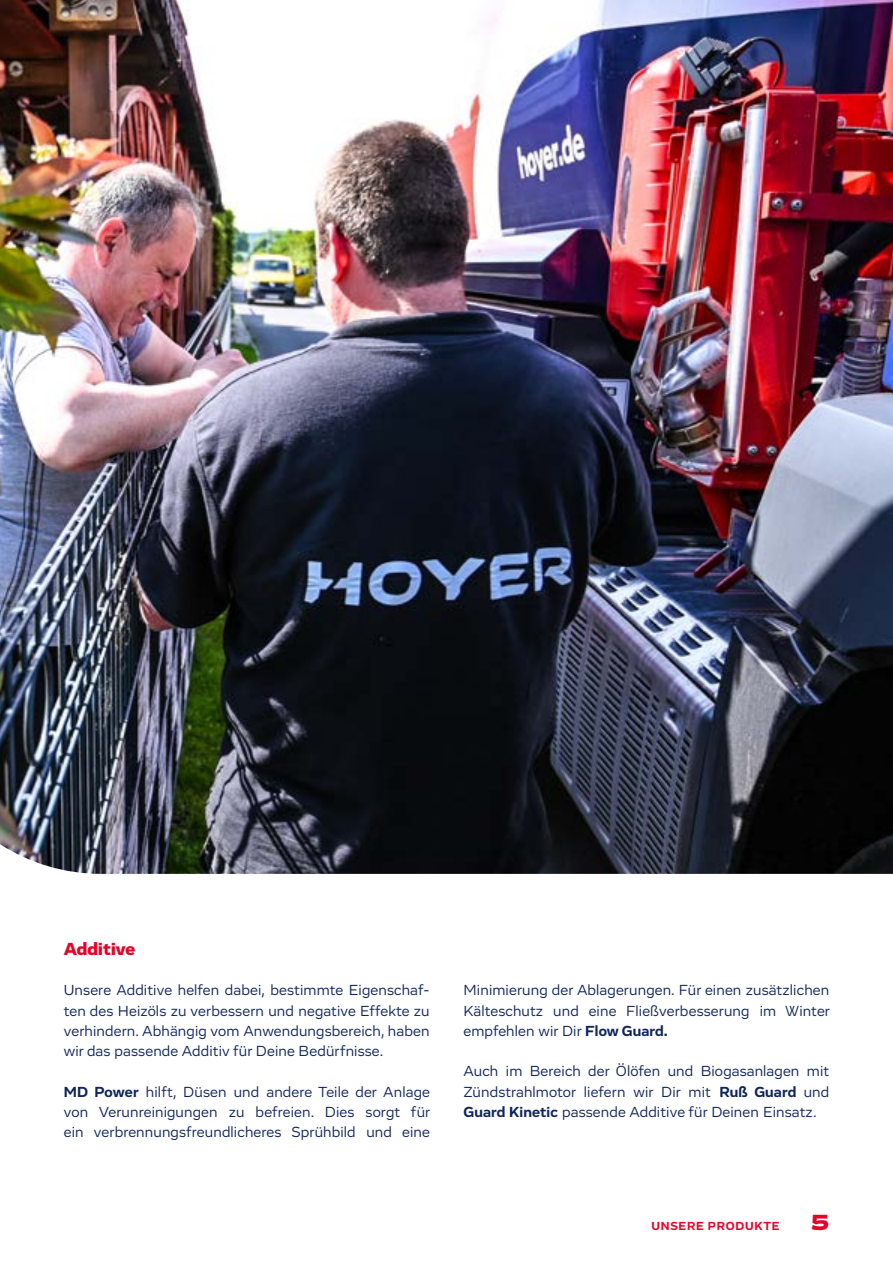
<style>
.page{position:relative;width:893px;height:1263px;background:#fff}
.page>*{position:absolute;margin:0;border:0;box-sizing:border-box;transform-origin:0 0}
.t1{font:900 22.5px "Vito Wide";color:#e40428}
.t2{font:900 18px "Vito";letter-spacing:.01em;color:#e40428}
.t3{font:15px/20.2px "Vito";letter-spacing:.01em;color:#0f265c;text-align:justify}
.t4{font:700 12px "Vito";letter-spacing:.065em;color:#e40428}
.s1{font-weight:700}
</style>
<div class="page">
<img style="left:0;top:0;width:893px;height:874px">
<p class="t2" style="left:64px;top:937px;width:73px">Additive</p>
<p class="t3" style="left:64px;top:980px;width:367px">Unsere Additive helfen dabei, bestimmte Eigenschaf&shy;ten des Heizöls zu verbessern und negative Effekte zu verhindern. Abhängig vom Anwendungsbereich, haben wir das passende Additiv für Deine Bedürfnisse.</p>
<p class="t3" style="left:64px;top:1081px;width:368px"><span class="s1">MD Power</span> hilft, Düsen und andere Teile der Anlage von Verunreinigungen zu befreien. Dies sorgt für ein verbrennungsfreundlicheres Sprühbild und eine</p>
<p class="t3" style="left:463px;top:980px;width:368px">Minimierung der Ablagerungen. Für einen zusätzlichen Kälteschutz und eine Fließverbesserung im Winter empfehlen wir Dir <span class="s1">Flow Guard.</span></p>
<p class="t3" style="left:463px;top:1061px;width:367px">Auch im Bereich der Ölöfen und Biogasanlagen mit Zündstrahlmotor liefern wir Dir mit <span class="s1">Ruß Guard</span> und <span class="s1">Guard Kinetic</span> passende Additive für Deinen Einsatz.</p>
<p class="t4" style="left:651px;top:1218px;width:130px">UNSERE PRODUKTE</p>
<h1 class="t1" style="left:812px;top:1208px;width:19px">5</h1>
</div>
